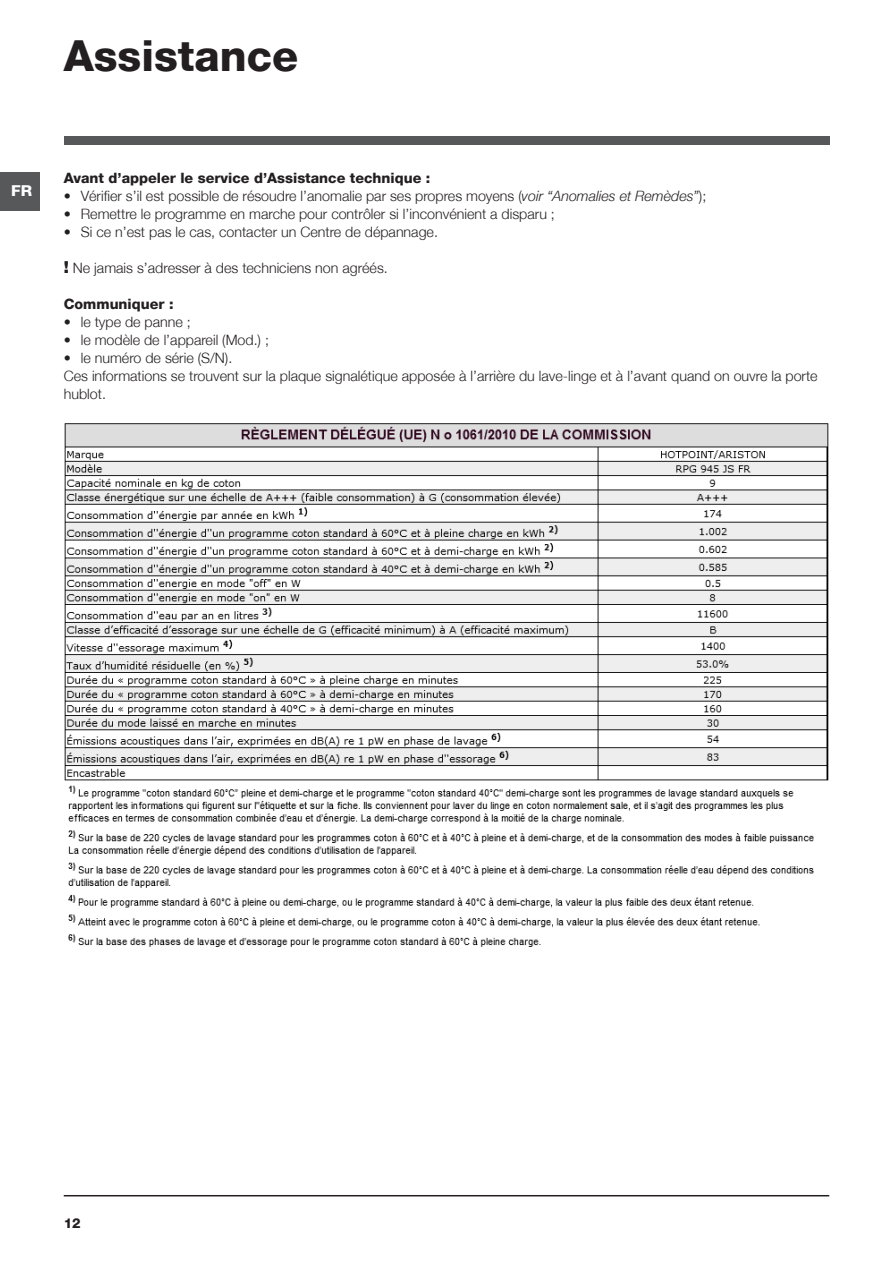
<style>
.page{position:relative;width:893px;height:1263px;background:#fff}
.page>*{position:absolute;margin:0;border:0;box-sizing:border-box;transform-origin:0 0}
.Titolo{font:800 42.75px "Helvetica Neue";color:#231f20}
.t1{font:800 15px "Helvetica Neue";color:#fff;scale:1.05 1}
.Corpo_testo{font:300 14.25px/18px "Helvetica Neue";color:#231f20}
.titolletto_piccolo{font:800 14.25px "Helvetica Neue";color:#231f20}
.t2{font:800 13.5px "Helvetica Neue";color:#231f20}
.s1{font-style:italic}
.s2{font-weight:900;font-size:16.5px}
</style>
<div class="page">
<hr style="left:64px;top:1195px;width:765px;height:1px;background:#231f20">
<div style="left:0;top:172px;width:40px;height:38px;background:#57585a"></div>
<div style="left:64px;top:136px;width:765px;height:9px;background:#57585a"></div>
<img style="left:64px;top:423px;width:765px;height:524px">
<p class="Titolo" style="left:64px;top:30px;width:236px">Assistance</p>
<p class="t1" style="left:11px;top:182px;width:21px">FR</p>
<p class="titolletto_piccolo" style="left:64px;top:170px;width:368px">Avant d’appeler le service d’Assistance technique :</p>
<p class="Corpo_testo" style="left:64px;top:187px;width:644px"><span class="s1">•</span> Vérifier s’il est possible de résoudre l’anomalie par ses propres moyens (<span class="s1">voir “Anomalies et Remèdes”</span>);</p>
<p class="Corpo_testo" style="left:64px;top:205px;width:493px">• Remettre le programme en marche pour contrôler si l’inconvénient a disparu ;</p>
<p class="Corpo_testo" style="left:64px;top:223px;width:376px">• Si ce n’est pas le cas, contacter un Centre de dépannage.</p>
<p class="Corpo_testo" style="left:64px;top:259px;width:326px"><span class="s2">!</span> Ne jamais s’adresser à des techniciens non agréés.</p>
<p class="titolletto_piccolo" style="left:64px;top:296px;width:111px">Communiquer :</p>
<p class="Corpo_testo" style="left:64px;top:313px;width:129px">• le type de panne ;</p>
<p class="Corpo_testo" style="left:64px;top:331px;width:207px">• le modèle de l’appareil (Mod.) ;</p>
<p class="Corpo_testo" style="left:64px;top:349px;width:170px">• le numéro de série (S/N).</p>
<p class="Corpo_testo" style="left:64px;top:367px;width:755px">Ces informations se trouvent sur la plaque signalétique apposée à l’arrière du lave-linge et à l’avant quand on ouvre la porte hublot.</p>
<p class="t2" style="left:64px;top:1215px;width:19px">12</p>
</div>
